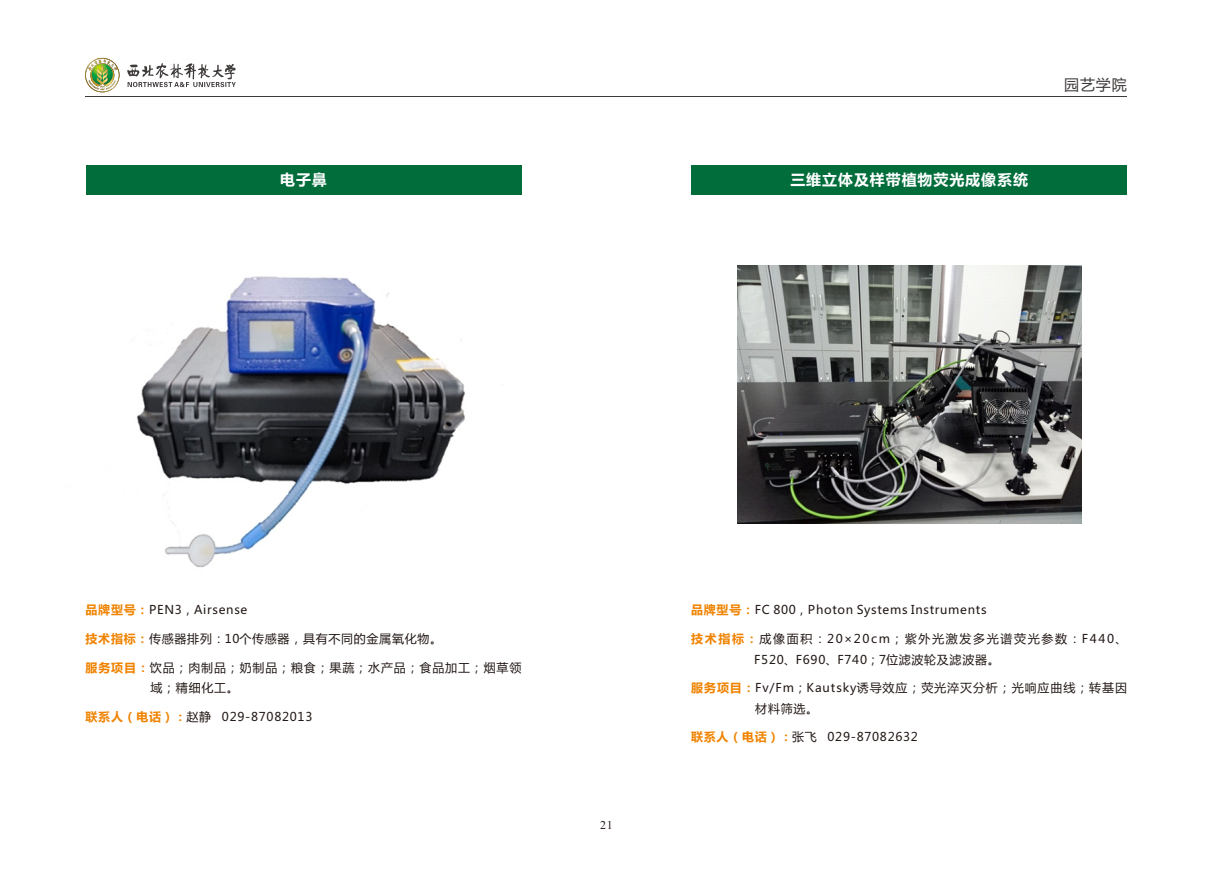
<style>
.page{position:relative;width:1212px;height:893px;background:#fff}
.page>*{position:absolute;margin:0;border:0;box-sizing:border-box;transform-origin:0 0}
.t1{font:700 15px "Microsoft Ya Hei";letter-spacing:.06em;color:#fff}
.t2{font:15px "Microsoft Ya Hei";color:#3e3a39}
.t3{font:12px/20.5px "Microsoft Ya Hei";letter-spacing:.06em;color:#231916}
.t4{font:12px/20.5px "Microsoft Ya Hei";letter-spacing:.14em;color:#231916}
.t5{font:12px "Times New Roman";color:#231916}
.s1{font-weight:700;color:#f08300}
</style>
<div class="page">
<div style="left:691px;top:165px;width:436px;height:29px;background:#006d3b"></div>
<img style="left:737px;top:265px;width:344px;height:259px">
<hr style="left:85px;top:96px;width:1041px;height:1px;background:#3e3a39">
<svg style="left:127px;top:63px;width:109px;height:24px"></svg>
<svg style="left:85px;top:58px;width:35px;height:34px"></svg>
<div style="left:86px;top:165px;width:435px;height:29px;background:#006d3b"></div>
<img style="left:132px;top:276px;width:333px;height:292px">
<p class="t1" style="left:280px;top:173px;width:48px">电子鼻</p>
<p class="t1" style="left:790px;top:173px;width:239px">三维立体及样带植物荧光成像系统</p>
<p class="t2" style="left:1064px;top:78px;width:64px">园艺学院</p>
<p class="t3" style="left:86px;top:601px;width:163px"><span class="s1">品牌型号：</span>PEN3，Airsense</p>
<p class="t3" style="left:86px;top:629px;width:358px"><span class="s1">技术指标：</span>传感器排列：10个传感器，具有不同的金属氧化物。</p>
<p class="t3" style="left:151px;top:658px;width:372px;text-indent:-65px"><span class="s1">服务项目：</span>饮品；肉制品；奶制品；粮食；果蔬；水产品；食品加工；烟草领域；精细化工。</p>
<p class="t3" style="left:86px;top:707px;width:228px"><span class="s1">联系人（电话）：</span>赵静 029-87082013</p>
<p class="t5" style="left:600px;top:821px;width:14px">21</p>
<p class="t3" style="left:691px;top:601px;width:297px"><span class="s1">品牌型号：</span>FC 800，Photon Systems Instruments</p>
<p class="t4" style="left:754px;top:629px;width:374px;text-indent:-63px"><span class="s1">技术指标：</span>成像面积：20×20cm；紫外光激发多光谱荧光参数：F440、<br>F520、F690、F740；7位滤波轮及滤波器。</p>
<p class="t3" style="left:755px;top:678px;width:373px;text-indent:-64px"><span class="s1">服务项目：</span>Fv/Fm；Kautsky诱导效应；荧光淬灭分析；光响应曲线；转基因材料筛选。</p>
<p class="t3" style="left:691px;top:728px;width:228px"><span class="s1">联系人（电话）：</span>张飞 029-87082632</p>
</div>
